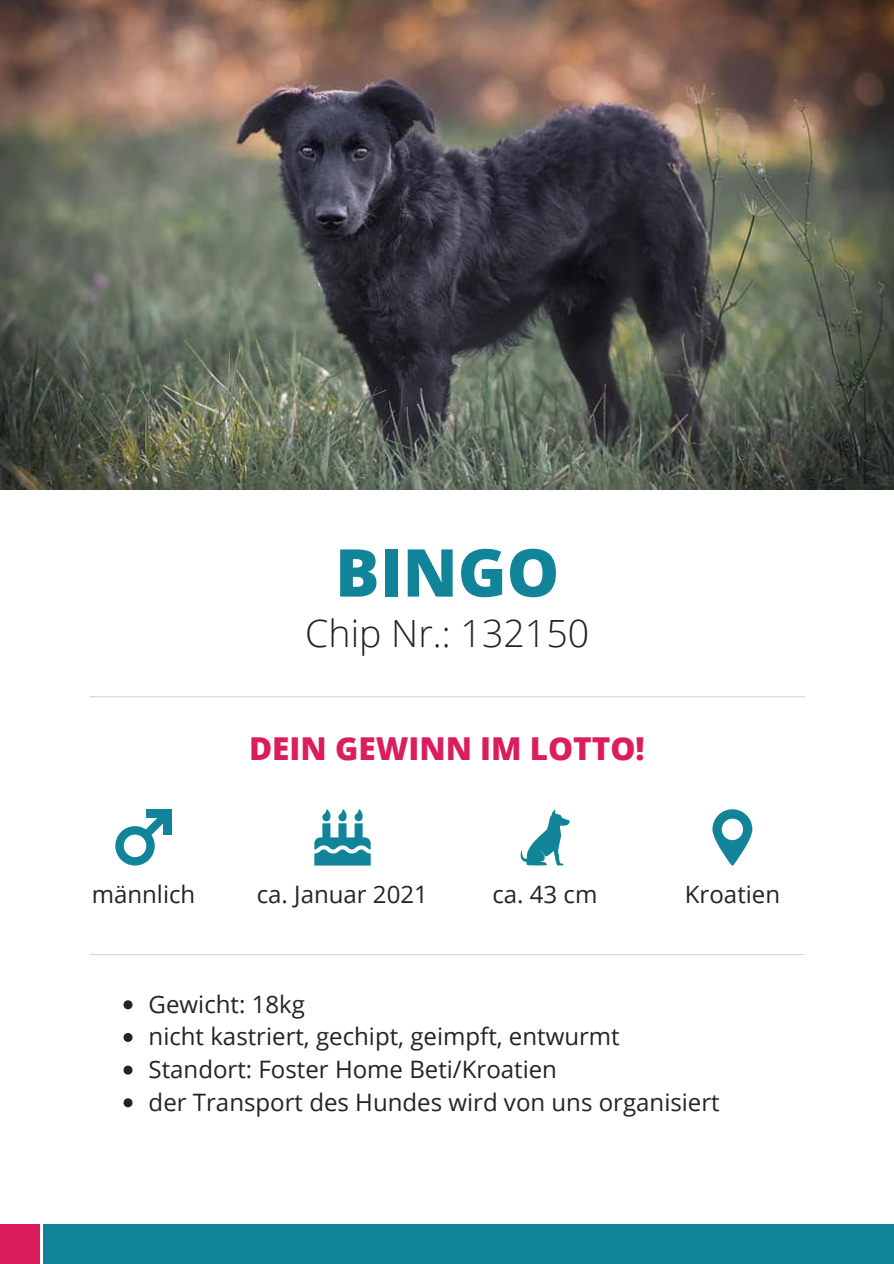
<style>
.page{position:relative;width:894px;height:1264px;background:#fff}
.page>*{position:absolute;margin:0;border:0;box-sizing:border-box;transform-origin:0 0}
.t1{font:800 66px "Open Sans";color:#128499}
.t2{font:300 37.5px "Open Sans";color:#262422}
.t3{font:800 31.5px "Open Sans";color:#db1d5d}
.t4{font:24px "Open Sans";color:#262422}
</style>
<div class="page">
<hr style="left:90px;top:696px;width:714px;height:1px;background:#d5d9dc">
<svg style="left:314px;top:809px;width:56px;height:56px"></svg>
<svg style="left:520px;top:809px;width:50px;height:56px"></svg>
<svg style="left:712px;top:809px;width:40px;height:56px"></svg>
<hr style="left:90px;top:954px;width:714px;height:1px;background:#d5d9dc">
<img style="left:0;top:0;width:893px;height:490px">
<div style="left:44px;top:1223px;width:849px;height:40px;background:#128499"></div>
<svg style="left:123px;top:1000px;width:9px;height:9px"></svg>
<svg style="left:123px;top:1033px;width:9px;height:8px"></svg>
<svg style="left:123px;top:1065px;width:9px;height:9px"></svg>
<svg style="left:123px;top:1098px;width:9px;height:9px"></svg>
<div style="left:0;top:1223px;width:39px;height:40px;background:#db1d5d"></div>
<svg style="left:115px;top:817px;width:57px;height:48px"></svg>
<div style="left:163px;top:809px;width:9px;height:25px;background:#128499"></div>
<div style="left:146px;top:809px;width:26px;height:8px;background:#128499"></div>
<p class="t1" style="left:335px;top:526px;width:226px">BINGO</p>
<p class="t2" style="left:305px;top:607px;width:285px">Chip Nr.: 132150</p>
<p class="t3" style="left:249px;top:726px;width:397px">DEIN GEWINN IM LOTTO!</p>
<p class="t4" style="left:92px;top:877px;width:105px">männlich</p>
<p class="t4" style="left:257px;top:877px;width:172px">ca. Januar 2021</p>
<p class="t4" style="left:492px;top:877px;width:106px">ca. 43 cm</p>
<p class="t4" style="left:684px;top:877px;width:97px">Kroatien</p>
<p class="t4" style="left:148px;top:987px;width:158px">Gewicht: 18kg</p>
<p class="t4" style="left:148px;top:1019px;width:472px">nicht kastriert, gechipt, geimpft, entwurmt</p>
<p class="t4" style="left:148px;top:1052px;width:410px">Standort: Foster Home Beti/Kroatien</p>
<p class="t4" style="left:148px;top:1085px;width:572px">der Transport des Hundes wird von uns organisiert</p>
</div>
